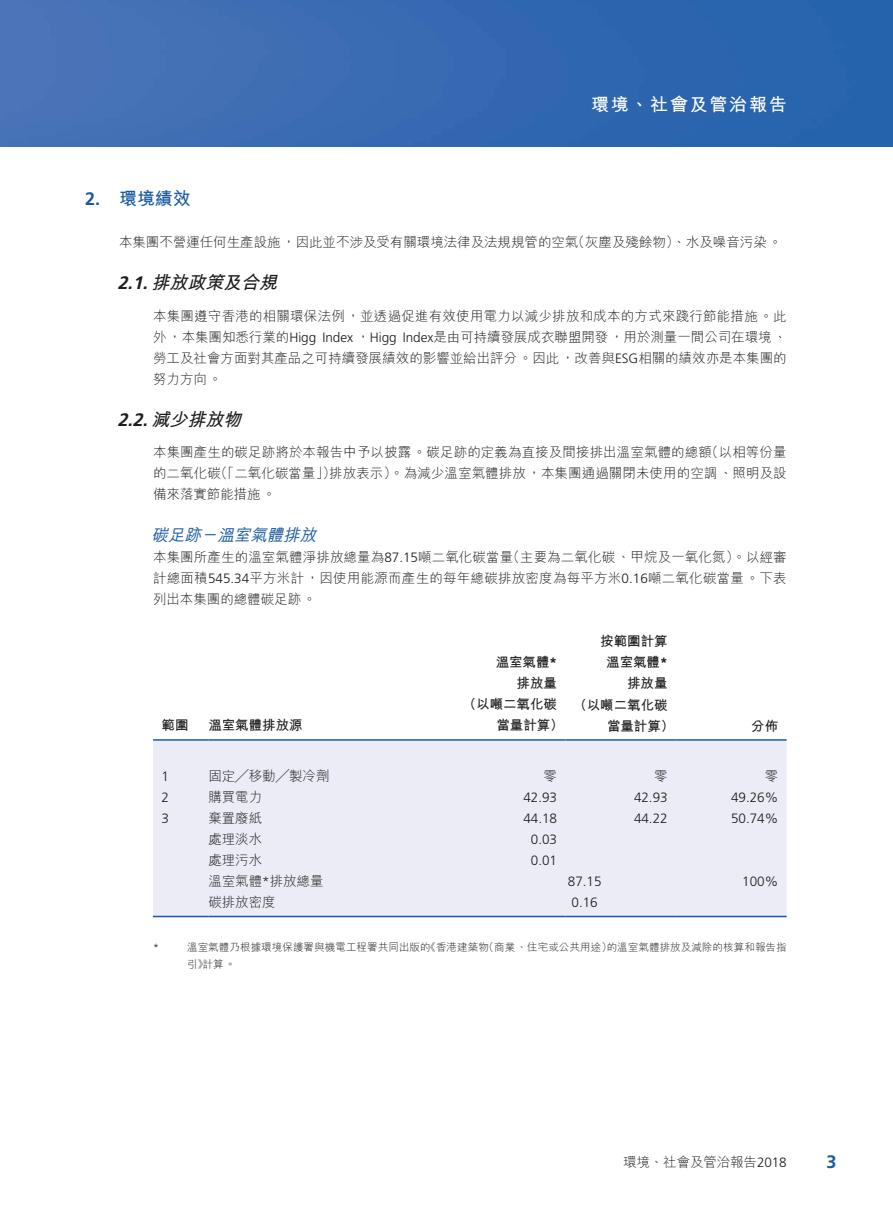
<style>
.page{position:relative;width:893px;height:1212px;background:#fff}
.page>*{position:absolute;margin:0;border:0;box-sizing:border-box;transform-origin:0 0}
.t1{font:italic 700 18px "M Hei HK";color:#1c1c1b}
.t2{font:700 18px "M Hei HK";letter-spacing:.095em;color:#fff}
.t3{font:700 18px "M Hei HK";color:#195a9f}
.t4{font:700 18px "Frutiger LT Std";color:#195a9f}
.t5{font:italic 500 16.5px "M Hei HK";color:#195a9f}
.t6{font:300 13.5px/21px "M Hei HK";color:#1c1c1b;text-align:justify}
.t7{font:700 13.5px "M Hei HK";letter-spacing:-.005em;color:#1c1c1b}
.t8{font:300 13.5px "Frutiger LT Std";letter-spacing:-.005em;color:#1c1c1b}
.t9{font:300 10.5px/16.5px "M Hei HK";letter-spacing:.01em;color:#1c1c1b}
.t10{font:300 10.5px "Frutiger LT Std";color:#1c1c1b}
.s1{font-family:"Frutiger LT Std"}
</style>
<div class="page">
<img style="left:0;top:0;width:893px;height:146px">
<div style="left:153px;top:741px;width:634px;height:175px;background:#ebecf5"></div>
<hr style="left:153px;top:739px;width:55px;height:2px;background:#195a9f">
<hr style="left:208px;top:739px;width:247px;height:2px;background:#195a9f">
<hr style="left:455px;top:739px;width:111px;height:2px;background:#195a9f">
<hr style="left:566px;top:739px;width:110px;height:2px;background:#195a9f">
<hr style="left:676px;top:739px;width:111px;height:2px;background:#195a9f">
<hr style="left:153px;top:916px;width:55px;height:1px;background:#195a9f">
<hr style="left:208px;top:916px;width:247px;height:1px;background:#195a9f">
<hr style="left:455px;top:916px;width:111px;height:1px;background:#195a9f">
<hr style="left:566px;top:916px;width:110px;height:1px;background:#195a9f">
<hr style="left:676px;top:916px;width:111px;height:1px;background:#195a9f">
<h1 class="t2" style="left:591px;top:92px;width:197px">環境、社會及管治報告</h1>
<h1 class="t3" style="left:85px;top:185px;width:107px"><span class="s1">2.</span> 環境績效</h1>
<p class="t6" style="left:119px;top:231px;width:664px">本集團不營運任何生產設施，因此並不涉及受有關環境法律及法規規管的空氣（灰塵及殘餘物）、水及噪音污染。</p>
<h1 class="t1" style="left:117px;top:269px;width:167px"><span class="s1">2.1.</span>排放政策及合規</h1>
<p class="t6" style="left:153px;top:305px;width:635px">本集團遵守香港的相關環保法例，並透過促進有效使用電力以減少排放和成本的方式來踐行節能措施。此外，本集團知悉行業的<span class="s1">Higg Index</span> ，<span class="s1">Higg Index</span>是由可持續發展成衣聯盟開發，用於測量一間公司在環境、勞工及社會方面對其產品之可持續發展績效的影響並給出評分。因此，改善與<span class="s1">ESG</span>相關的績效亦是本集團的努力方向。</p>
<h1 class="t1" style="left:117px;top:406px;width:131px"><span class="s1">2.2.</span>減少排放物</h1>
<p class="t6" style="left:153px;top:441px;width:635px">本集團產生的碳足跡將於本報告中予以披露。碳足跡的定義為直接及間接排出溫室氣體的總額（以相等份量的二氧化碳（「二氧化碳當量」）排放表示）。為減少溫室氣體排放，本集團通過關閉未使用的空調、照明及設備來落實節能措施。</p>
<p class="t5" style="left:152px;top:523px;width:171px">碳足跡－溫室氣體排放</p>
<p class="t6" style="left:153px;top:546px;width:635px">本集團所產生的溫室氣體淨排放總量為<span class="s1">87.15</span>噸二氧化碳當量（主要為二氧化碳、甲烷及一氧化氮）。以經審計總面積<span class="s1">545.34</span>平方米計，因使用能源而產生的每年總碳排放密度為每平方米<span class="s1">0.16</span>噸二氧化碳當量。下表列出本集團的總體碳足跡。</p>
<p class="t7" style="left:162px;top:716px;width:28px">範圍</p>
<p class="t7" style="left:208px;top:716px;width:96px">溫室氣體排放源</p>
<p class="t7" style="left:496px;top:653px;width:63px">溫室氣體<span class="s1">*</span></p>
<p class="t7" style="left:517px;top:674px;width:42px">排放量</p>
<p class="t7" style="left:463px;top:695px;width:96px">（以噸二氧化碳</p>
<p class="t7" style="left:496px;top:716px;width:69px">當量計算）</p>
<p class="t7" style="left:600px;top:632px;width:69px">按範圍計算</p>
<p class="t7" style="left:606px;top:653px;width:63px">溫室氣體<span class="s1">*</span></p>
<p class="t7" style="left:627px;top:674px;width:42px">排放量</p>
<p class="t7" style="left:573px;top:695px;width:96px">（以噸二氧化碳</p>
<p class="t7" style="left:607px;top:716px;width:69px">當量計算）</p>
<p class="t7" style="left:751px;top:716px;width:28px">分佈</p>
<p class="t8" style="left:162px;top:769px;width:9px">1</p>
<p class="t6" style="left:208px;top:765px;width:123px">固定╱移動╱製冷劑</p>
<p class="t6" style="left:544px;top:765px;width:15px">零</p>
<p class="t6" style="left:654px;top:765px;width:15px">零</p>
<p class="t6" style="left:765px;top:765px;width:15px">零</p>
<p class="t8" style="left:162px;top:790px;width:9px">2</p>
<p class="t6" style="left:208px;top:786px;width:55px">購買電力</p>
<p class="t8" style="left:523px;top:790px;width:35px">42.93</p>
<p class="t8" style="left:634px;top:790px;width:35px">42.93</p>
<p class="t8" style="left:731px;top:790px;width:49px">49.26%</p>
<p class="t8" style="left:162px;top:811px;width:9px">3</p>
<p class="t6" style="left:208px;top:807px;width:55px">棄置廢紙</p>
<p class="t8" style="left:523px;top:811px;width:35px">44.18</p>
<p class="t8" style="left:634px;top:811px;width:35px">44.22</p>
<p class="t8" style="left:731px;top:811px;width:49px">50.74%</p>
<p class="t6" style="left:208px;top:828px;width:55px">處理淡水</p>
<p class="t8" style="left:531px;top:832px;width:28px">0.03</p>
<p class="t6" style="left:208px;top:849px;width:55px">處理污水</p>
<p class="t8" style="left:531px;top:853px;width:28px">0.01</p>
<p class="t6" style="left:208px;top:870px;width:117px">溫室氣體<span class="s1">*</span>排放總量</p>
<p class="t8" style="left:568px;top:874px;width:35px">87.15</p>
<p class="t8" style="left:742px;top:874px;width:37px">100%</p>
<p class="t6" style="left:208px;top:891px;width:69px">碳排放密度</p>
<p class="t8" style="left:572px;top:895px;width:28px">0.16</p>
<p class="t10" style="left:153px;top:942px;width:7px">*</p>
<p class="t9" style="left:187px;top:939px;width:601px">溫室氣體乃根據環境保護署與機電工程署共同出版的《香港建築物（商業、住宅或公共用途）的溫室氣體排放及減除的核算和報告指引》計算。</p>
<p class="t6" style="left:623px;top:1151px;width:165px">環境、社會及管治報告<span class="s1">2018</span></p>
<h1 class="t4" style="left:826px;top:1151px;width:12px">3</h1>
</div>
